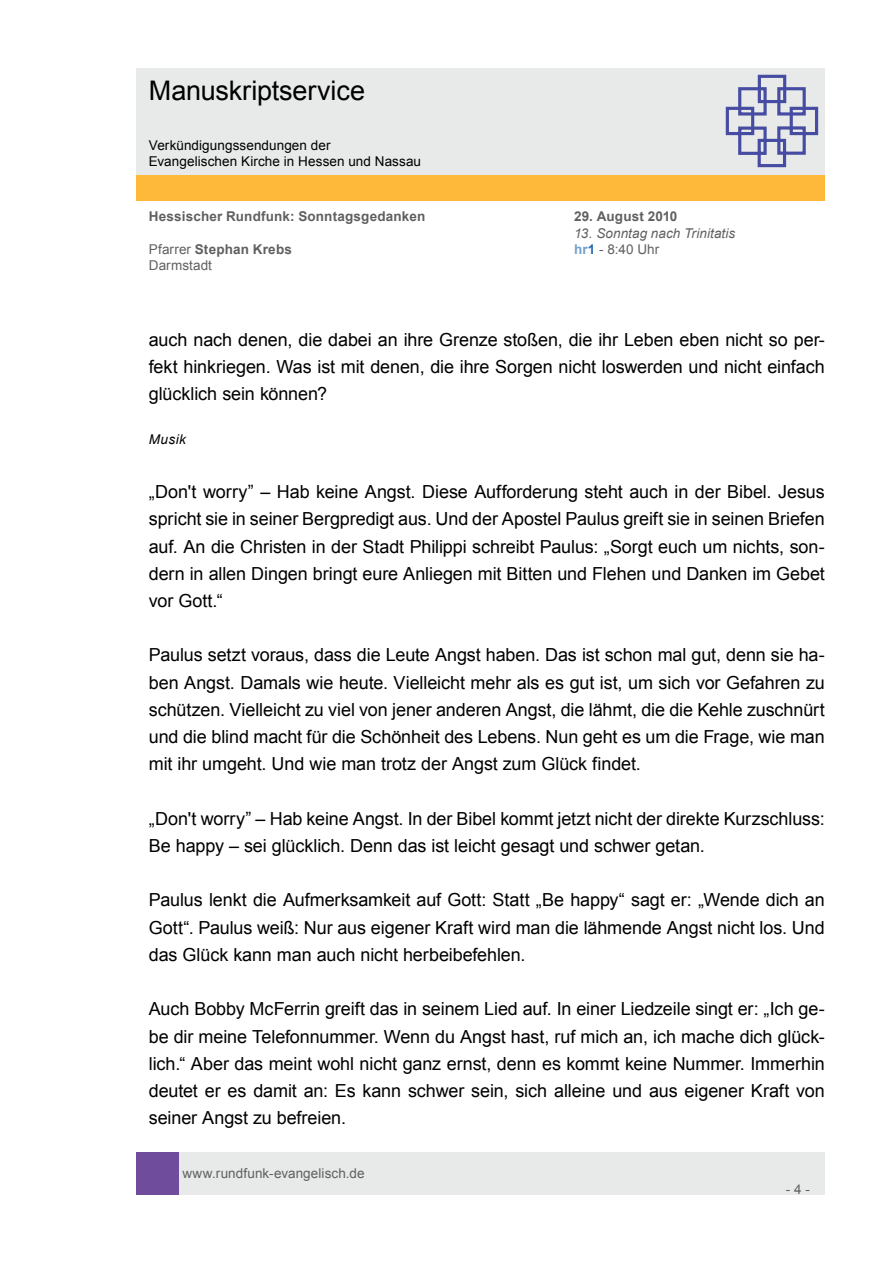
<style>
.page{position:relative;width:893px;height:1263px;background:#fff}
.page>*{position:absolute;margin:0;border:0;box-sizing:border-box;transform-origin:0 0}
.t1{font:27px "Arial";letter-spacing:-.005em;color:#000}
.t2{font:18px/27.2px "Arial";letter-spacing:-.005em;color:#000;text-align:justify}
.t3{font:700 13.5px "Arial";letter-spacing:.01em;color:#606060}
.t4{font:13.5px/16.2px "Arial";letter-spacing:.005em;color:#000}
.t5{font:13.5px "Arial";letter-spacing:.005em;color:#606060}
.t6{font:italic 13.5px "Arial";letter-spacing:.005em;color:#606060}
.t7{font:italic 13.5px "Arial";letter-spacing:.035em;color:#000}
.s1{font-weight:400}
.s2{font-weight:700;color:#71a0cc}
.s3{font-weight:700;color:#2369b2}
</style>
<div class="page">
<div style="left:179px;top:1152px;width:646px;height:43px;background:#e8e9e9"></div>
<div style="left:136px;top:1152px;width:43px;height:43px;background:#704c9c"></div>
<div style="left:136px;top:175px;width:689px;height:26px;background:#ffb93a"></div>
<div style="left:136px;top:68px;width:689px;height:106px;background:#e8e9e9"></div>
<svg style="left:725px;top:74px;width:94px;height:94px"></svg>
<h1 class="t1" style="left:149px;top:73px;width:218px">Manuskriptservice</h1>
<p class="t4" style="left:149px;top:137px;width:274px">Verkündigungssendungen der<br>Evangelischen Kirche in Hessen und Nassau</p>
<p class="t3" style="left:149px;top:208px;width:278px">Hessischer Rundfunk: Sonntagsgedanken</p>
<p class="t3" style="left:574px;top:208px;width:105px">29. August 2010</p>
<p class="t6" style="left:574px;top:224px;width:163px">13. Sonntag nach Trinitatis</p>
<p class="t3" style="left:149px;top:240px;width:145px"><span class="s1">Pfarrer</span> Stephan Krebs</p>
<p class="t5" style="left:574px;top:240px;width:87px"><span class="s2">hr</span><span class="s3">1</span> - 8:40 Uhr</p>
<p class="t5" style="left:149px;top:256px;width:65px">Darmstadt</p>
<p class="t2" style="left:149px;top:326px;width:678px">auch nach denen, die dabei an ihre Grenze stoßen, die ihr Leben eben nicht so per&shy;fekt hinkriegen. Was ist mit denen, die ihre Sorgen nicht loswerden und nicht einfach glücklich sein können?</p>
<p class="t7" style="left:149px;top:430px;width:39px">Musik</p>
<p class="t2" style="left:149px;top:478px;width:678px">„Don't worry” – Hab keine Angst. Diese Aufforderung steht auch in der Bibel. Jesus spricht sie in seiner Bergpredigt aus. Und der Apostel Paulus greift sie in seinen Briefen auf. An die Christen in der Stadt Philippi schreibt Paulus: „Sorgt euch um nichts, son&shy;dern in allen Dingen bringt eure Anliegen mit Bitten und Flehen und Danken im Gebet vor Gott.“</p>
<p class="t2" style="left:149px;top:642px;width:678px">Paulus setzt voraus, dass die Leute Angst haben. Das ist schon mal gut, denn sie ha&shy;ben Angst. Damals wie heute. Vielleicht mehr als es gut ist, um sich vor Gefahren zu schützen. Vielleicht zu viel von jener anderen Angst, die lähmt, die die Kehle zuschnürt und die blind macht für die Schönheit des Lebens. Nun geht es um die Frage, wie man mit ihr umgeht. Und wie man trotz der Angst zum Glück findet.</p>
<p class="t2" style="left:149px;top:805px;width:677px">„Don't worry” – Hab keine Angst. In der Bibel kommt jetzt nicht der direkte Kurzschluss:<br>Be happy – sei glücklich. Denn das ist leicht gesagt und schwer getan.</p>
<p class="t2" style="left:149px;top:887px;width:677px">Paulus lenkt die Aufmerksamkeit auf Gott: Statt „Be happy“ sagt er: „Wende dich an Gott“. Paulus weiß: Nur aus eigener Kraft wird man die lähmende Angst nicht los. Und das Glück kann man auch nicht herbeibefehlen.</p>
<p class="t2" style="left:149px;top:995px;width:678px">Auch Bobby McFerrin greift das in seinem Lied auf. In einer Liedzeile singt er: „Ich ge&shy;be dir meine Telefonnummer. Wenn du Angst hast, ruf mich an, ich mache dich glück&shy;lich.“ Aber das meint wohl nicht ganz ernst, denn es kommt keine Nummer. Immerhin deutet er es damit an: Es kann schwer sein, sich alleine und aus eigener Kraft von seiner Angst zu befreien.</p>
<p class="t5" style="left:182px;top:1164px;width:184px">www.rundfunk-evangelisch.de</p>
<p class="t5" style="left:786px;top:1180px;width:26px">- 4 -</p>
</div>
